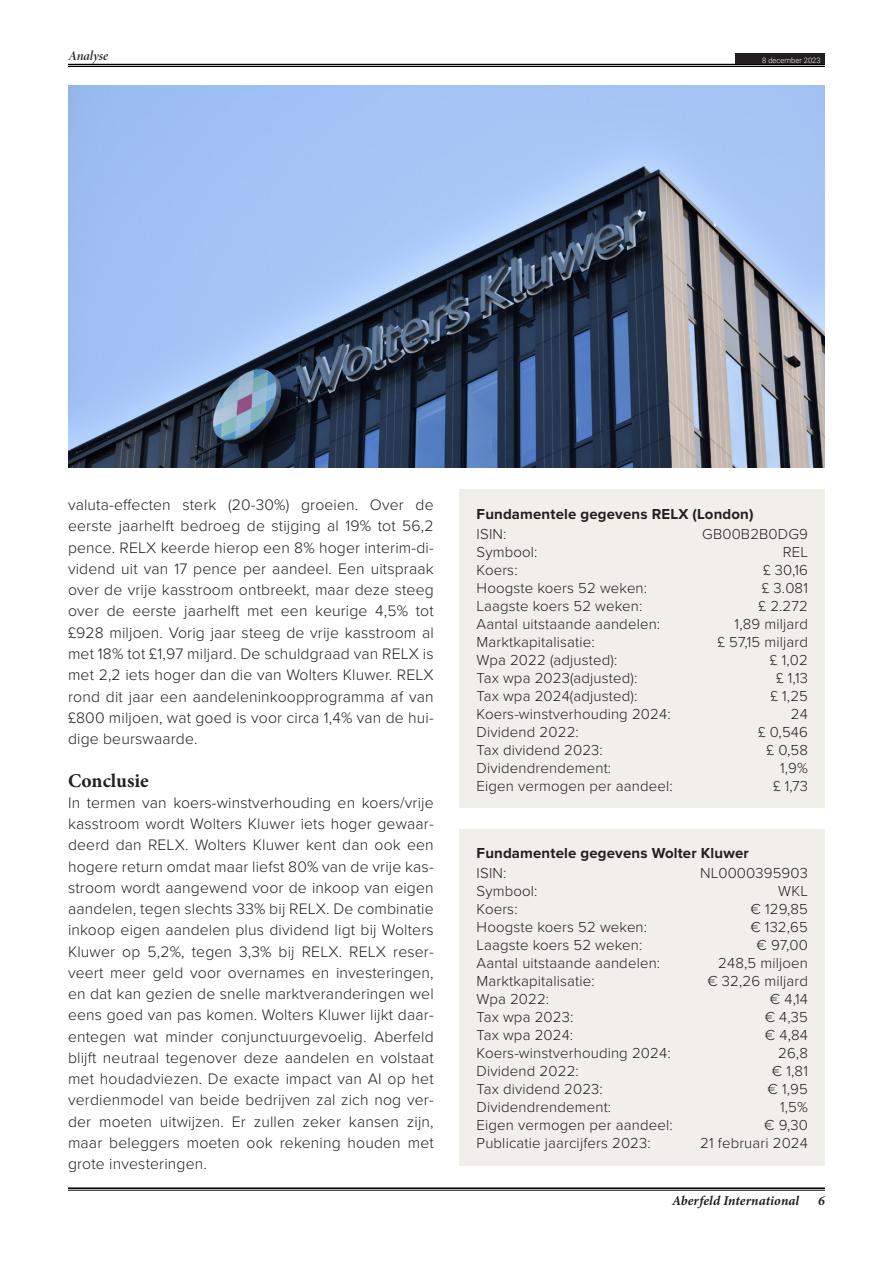
<style>
.page{position:relative;width:893px;height:1263px;background:#fff}
.page>*{position:absolute;margin:0;border:0;box-sizing:border-box;transform-origin:0 0}
.t1{font:700 19.5px "Minion Pro";color:#231f20}
.t2{font:300 15.75px/21.3px "Proxima Nova";letter-spacing:.01em;color:#231f20;text-align:justify}
.Stockbox_body{font:300 15px "Proxima Nova";letter-spacing:.01em;color:#231f20}
.Stockbox_body-2{font:700 15px "Proxima Nova";letter-spacing:.01em;color:#231f20}
.t3{font:italic 700 13.5px "Minion Pro";letter-spacing:.005em;color:#231f20}
.t4{font:13.5px "Minion Pro Semibold It Disp";color:#231f20}
.t5{font:300 7.5px "Roboto";letter-spacing:.01em;color:#fff}
</style>
<div class="page">
<hr style="left:68px;top:64px;width:757px;height:1px;background:#000">
<hr style="left:68px;top:66px;width:757px;height:1px;background:#000">
<hr style="left:68px;top:1187px;width:757px;height:2px;background:#000">
<hr style="left:68px;top:1190px;width:757px;height:1px;background:#000">
<div style="left:735px;top:54px;width:90px;height:10px;background:#231f20"></div>
<div style="left:460px;top:490px;width:365px;height:318px;background:#f1efe9"></div>
<div style="left:460px;top:829px;width:365px;height:336px;background:#f1efe9"></div>
<img style="left:68px;top:85px;width:757px;height:383px">
<p class="t4" style="left:68px;top:46px;width:41px">Analyse</p>
<p class="t5" style="left:762px;top:55px;width:60px">8 december 2023</p>
<p class="t2" style="left:68px;top:493px;width:367px">valuta-effecten sterk (20-30%) groeien. Over de eerste jaarhelft bedroeg de stijging al 19% tot 56,2 pence. RELX keerde hierop een 8% hoger interim-di&shy;vidend uit van 17 pence per aandeel. Een uitspraak over de vrije kasstroom ontbreekt, maar deze steeg over de eerste jaarhelft met een keurige 4,5% tot £928 miljoen. Vorig jaar steeg de vrije kasstroom al met 18% tot £1,97 miljard. De schuldgraad van RELX is met 2,2 iets hoger dan die van Wolters Kluwer. RELX rond dit jaar een aandeleninkoopprogramma af van £800 miljoen, wat goed is voor circa 1,4% van de hui&shy;dige beurswaarde.</p>
<p class="t1" style="left:68px;top:766px;width:82px">Conclusie</p>
<p class="t2" style="left:68px;top:791px;width:367px">In termen van koers-winstverhouding en koers/vrije kasstroom wordt Wolters Kluwer iets hoger gewaar&shy;deerd dan RELX. Wolters Kluwer kent dan ook een hogere return omdat maar liefst 80% van de vrije kas&shy;stroom wordt aangewend voor de inkoop van eigen aandelen, tegen slechts 33% bij RELX. De combinatie inkoop eigen aandelen plus dividend ligt bij Wolters Kluwer op 5,2%, tegen 3,3% bij RELX. RELX reser&shy;veert meer geld voor overnames en investeringen, en dat kan gezien de snelle marktveranderingen wel eens goed van pas komen. Wolters Kluwer lijkt daar&shy;entegen wat minder conjunctuurgevoelig. Aberfeld blijft neutraal tegenover deze aandelen en volstaat met houdadviezen. De exacte impact van AI op het verdienmodel van beide bedrijven zal zich nog ver&shy;der moeten uitwijzen. Er zullen zeker kansen zijn, maar beleggers moeten ook rekening houden met grote investeringen.</p>
<p class="Stockbox_body-2" style="left:477px;top:502px;width:278px">Fundamentele gegevens RELX (London)</p>
<p class="Stockbox_body" style="left:477px;top:522px;width:31px">ISIN:</p>
<p class="Stockbox_body" style="left:702px;top:522px;width:107px">GB00B2B0DG9</p>
<p class="Stockbox_body" style="left:477px;top:540px;width:62px">Symbool:</p>
<p class="Stockbox_body" style="left:783px;top:540px;width:27px">REL</p>
<p class="Stockbox_body" style="left:477px;top:558px;width:42px">Koers:</p>
<p class="Stockbox_body" style="left:763px;top:558px;width:46px">£ 30,16</p>
<p class="Stockbox_body" style="left:477px;top:576px;width:172px">Hoogste koers 52 weken:</p>
<p class="Stockbox_body" style="left:762px;top:576px;width:48px">£ 3.081</p>
<p class="Stockbox_body" style="left:477px;top:594px;width:167px">Laagste koers 52 weken:</p>
<p class="Stockbox_body" style="left:759px;top:594px;width:51px">£ 2.272</p>
<p class="Stockbox_body" style="left:477px;top:612px;width:185px">Aantal uitstaande aandelen:</p>
<p class="Stockbox_body" style="left:735px;top:612px;width:75px">1,89 miljard</p>
<p class="Stockbox_body" style="left:477px;top:630px;width:120px">Marktkapitalisatie:</p>
<p class="Stockbox_body" style="left:717px;top:630px;width:92px">£ 57,15 miljard</p>
<p class="Stockbox_body" style="left:477px;top:648px;width:142px">Wpa 2022 (adjusted):</p>
<p class="Stockbox_body" style="left:770px;top:648px;width:39px">£ 1,02</p>
<p class="Stockbox_body" style="left:477px;top:666px;width:162px">Tax wpa 2023(adjusted):</p>
<p class="Stockbox_body" style="left:776px;top:666px;width:33px">£ 1,13</p>
<p class="Stockbox_body" style="left:477px;top:684px;width:162px">Tax wpa 2024(adjusted):</p>
<p class="Stockbox_body" style="left:770px;top:684px;width:39px">£ 1,25</p>
<p class="Stockbox_body" style="left:477px;top:702px;width:195px">Koers-winstverhouding 2024:</p>
<p class="Stockbox_body" style="left:791px;top:702px;width:18px">24</p>
<p class="Stockbox_body" style="left:477px;top:720px;width:104px">Dividend 2022:</p>
<p class="Stockbox_body" style="left:758px;top:720px;width:51px">£ 0,546</p>
<p class="Stockbox_body" style="left:477px;top:738px;width:128px">Tax dividend 2023:</p>
<p class="Stockbox_body" style="left:767px;top:738px;width:43px">£ 0,58</p>
<p class="Stockbox_body" style="left:477px;top:756px;width:136px">Dividendrendement:</p>
<p class="Stockbox_body" style="left:780px;top:756px;width:29px">1,9%</p>
<p class="Stockbox_body" style="left:477px;top:774px;width:198px">Eigen vermogen per aandeel:</p>
<p class="Stockbox_body" style="left:773px;top:774px;width:36px">£ 1,73</p>
<p class="Stockbox_body-2" style="left:477px;top:842px;width:274px">Fundamentele gegevens Wolter Kluwer</p>
<p class="Stockbox_body" style="left:477px;top:862px;width:31px">ISIN:</p>
<p class="Stockbox_body" style="left:700px;top:862px;width:109px">NL0000395903</p>
<p class="Stockbox_body" style="left:477px;top:880px;width:62px">Symbool:</p>
<p class="Stockbox_body" style="left:778px;top:880px;width:31px">WKL</p>
<p class="Stockbox_body" style="left:477px;top:898px;width:42px">Koers:</p>
<p class="Stockbox_body" style="left:750px;top:898px;width:59px">€ 129,85</p>
<p class="Stockbox_body" style="left:477px;top:916px;width:172px">Hoogste koers 52 weken:</p>
<p class="Stockbox_body" style="left:750px;top:916px;width:59px">€ 132,65</p>
<p class="Stockbox_body" style="left:477px;top:934px;width:167px">Laagste koers 52 weken:</p>
<p class="Stockbox_body" style="left:756px;top:934px;width:53px">€ 97,00</p>
<p class="Stockbox_body" style="left:477px;top:952px;width:185px">Aantal uitstaande aandelen:</p>
<p class="Stockbox_body" style="left:718px;top:952px;width:91px">248,5 miljoen</p>
<p class="Stockbox_body" style="left:477px;top:970px;width:120px">Marktkapitalisatie:</p>
<p class="Stockbox_body" style="left:707px;top:970px;width:102px">€ 32,26 miljard</p>
<p class="Stockbox_body" style="left:477px;top:988px;width:74px">Wpa 2022:</p>
<p class="Stockbox_body" style="left:770px;top:988px;width:40px">€ 4,14</p>
<p class="Stockbox_body" style="left:477px;top:1006px;width:98px">Tax wpa 2023:</p>
<p class="Stockbox_body" style="left:765px;top:1006px;width:45px">€ 4,35</p>
<p class="Stockbox_body" style="left:477px;top:1024px;width:98px">Tax wpa 2024:</p>
<p class="Stockbox_body" style="left:765px;top:1024px;width:45px">€ 4,84</p>
<p class="Stockbox_body" style="left:477px;top:1042px;width:195px">Koers-winstverhouding 2024:</p>
<p class="Stockbox_body" style="left:778px;top:1042px;width:31px">26,8</p>
<p class="Stockbox_body" style="left:477px;top:1060px;width:104px">Dividend 2022:</p>
<p class="Stockbox_body" style="left:772px;top:1060px;width:38px">€ 1,81</p>
<p class="Stockbox_body" style="left:477px;top:1078px;width:128px">Tax dividend 2023:</p>
<p class="Stockbox_body" style="left:767px;top:1078px;width:42px">€ 1,95</p>
<p class="Stockbox_body" style="left:477px;top:1096px;width:136px">Dividendrendement:</p>
<p class="Stockbox_body" style="left:780px;top:1096px;width:29px">1,5%</p>
<p class="Stockbox_body" style="left:477px;top:1114px;width:198px">Eigen vermogen per aandeel:</p>
<p class="Stockbox_body" style="left:764px;top:1114px;width:45px">€ 9,30</p>
<p class="Stockbox_body" style="left:477px;top:1132px;width:176px">Publicatie jaarcijfers 2023:</p>
<p class="Stockbox_body" style="left:700px;top:1132px;width:109px">21 februari 2024</p>
<p class="t3" style="left:672px;top:1191px;width:129px">Aberfeld International</p>
<p class="t3" style="left:818px;top:1191px;width:8px">6</p>
</div>
